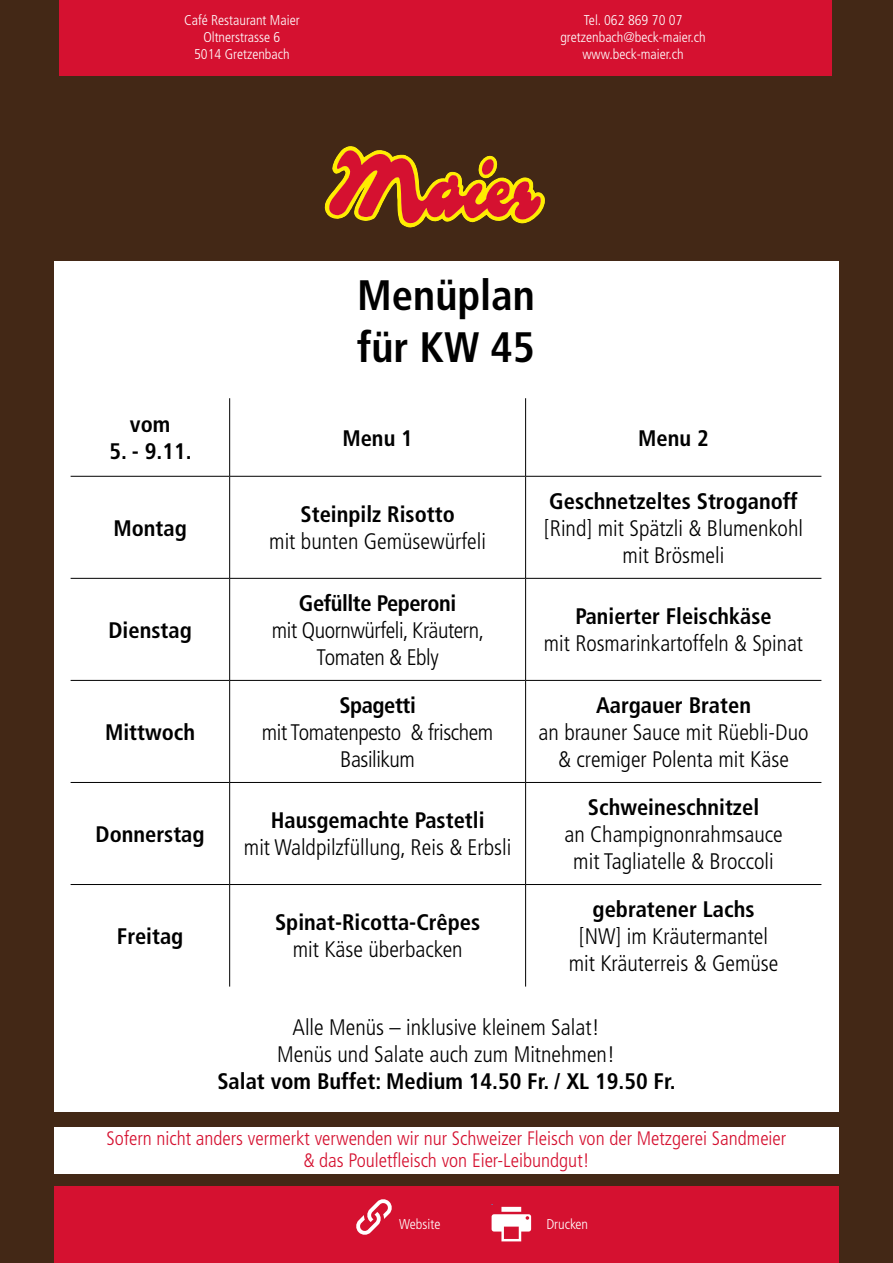
<style>
.page{position:relative;width:893px;height:1263px;background:#432816}
.page>*{position:absolute;margin:0;border:0;box-sizing:border-box;transform-origin:0 0}
.t1{font:700 condensed 42.6px/51.2px "Frutiger LT Std";color:#000}
.t2{font:300 condensed 22.5px/27px "Frutiger LT Std";color:#000;text-align:center}
.t3{font:700 condensed 22.5px "Frutiger LT Std";color:#000}
.t4{font:300 condensed 22.5px/27px "Frutiger LT Std";letter-spacing:-.02em;color:#000;text-align:center}
.t5{font:700 condensed 22.5px "Frutiger LT Std";letter-spacing:-.02em;color:#000}
.t6{font:300 condensed 19.5px/21.8px "Frutiger LT Std";color:#d51130;text-align:center}
.t7{font:300 condensed 14.25px/17.1px "Frutiger LT Std";color:#fff;text-align:center}
</style>
<div class="page">
<div style="left:59px;top:0;width:773px;height:89px;background:#d51130"></div>
<div style="left:54px;top:261px;width:785px;height:851px;background:#fff"></div>
<div style="left:47px;top:76px;width:822px;height:151px;background:#432816"></div>
<div style="left:54px;top:1186px;width:785px;height:77px;background:#d51130"></div>
<div style="left:54px;top:1127px;width:785px;height:47px;background:#fff"></div>
<svg style="left:356px;top:1199px;width:36px;height:36px"></svg>
<svg style="left:492px;top:1204px;width:39px;height:37px"></svg>
<svg style="left:324px;top:146px;width:221px;height:82px"></svg>
<hr style="left:229px;top:398px;width:1px;height:78px;background:#000">
<hr style="left:525px;top:398px;width:1px;height:78px;background:#000">
<hr style="left:71px;top:476px;width:159px;height:1px;background:#000">
<hr style="left:230px;top:476px;width:296px;height:1px;background:#000">
<hr style="left:229px;top:477px;width:1px;height:101px;background:#000">
<hr style="left:526px;top:476px;width:295px;height:1px;background:#000">
<hr style="left:525px;top:477px;width:1px;height:101px;background:#000">
<hr style="left:71px;top:578px;width:159px;height:1px;background:#000">
<hr style="left:230px;top:578px;width:296px;height:1px;background:#000">
<hr style="left:229px;top:579px;width:1px;height:101px;background:#000">
<hr style="left:526px;top:578px;width:295px;height:1px;background:#000">
<hr style="left:525px;top:579px;width:1px;height:101px;background:#000">
<hr style="left:71px;top:680px;width:159px;height:1px;background:#000">
<hr style="left:230px;top:680px;width:296px;height:1px;background:#000">
<hr style="left:229px;top:681px;width:1px;height:101px;background:#000">
<hr style="left:526px;top:680px;width:295px;height:1px;background:#000">
<hr style="left:525px;top:681px;width:1px;height:101px;background:#000">
<hr style="left:71px;top:782px;width:159px;height:1px;background:#000">
<hr style="left:230px;top:782px;width:296px;height:1px;background:#000">
<hr style="left:229px;top:783px;width:1px;height:101px;background:#000">
<hr style="left:526px;top:782px;width:295px;height:1px;background:#000">
<hr style="left:525px;top:783px;width:1px;height:101px;background:#000">
<hr style="left:71px;top:884px;width:159px;height:1px;background:#000">
<hr style="left:230px;top:884px;width:296px;height:1px;background:#000">
<hr style="left:229px;top:885px;width:1px;height:101px;background:#000">
<hr style="left:526px;top:884px;width:295px;height:1px;background:#000">
<hr style="left:525px;top:885px;width:1px;height:101px;background:#000">
<p class="t7" style="left:184px;top:12px;width:117px">Café Restaurant Maier<br>Oltnerstrasse 6<br>5014 Gretzenbach</p>
<p class="t7" style="left:560px;top:12px;width:147px">Tel. 062 869 70 07 gretzenbach@beck-maier.ch www.beck-maier.ch</p>
<h1 class="t1" style="left:357px;top:270px;width:179px">Menüplan für KW 45</h1>
<p class="t3" style="left:130px;top:411px;width:42px">vom</p>
<p class="t3" style="left:109px;top:438px;width:84px">5. - 9.11.</p>
<p class="t3" style="left:113px;top:515px;width:75px">Montag</p>
<p class="t3" style="left:108px;top:617px;width:85px">Dienstag</p>
<p class="t3" style="left:105px;top:719px;width:92px">Mittwoch</p>
<p class="t3" style="left:96px;top:821px;width:110px">Donnerstag</p>
<p class="t3" style="left:117px;top:923px;width:68px">Freitag</p>
<p class="t3" style="left:342px;top:424px;width:72px">Menu 1</p>
<p class="t3" style="left:638px;top:424px;width:72px">Menu 2</p>
<p class="t3" style="left:300px;top:501px;width:156px">Steinpilz Risotto</p>
<p class="t2" style="left:269px;top:528px;width:218px">mit bunten Gemüsewürfeli</p>
<p class="t5" style="left:299px;top:590px;width:159px">Gefüllte Peperoni</p>
<p class="t4" style="left:272px;top:617px;width:214px">mit Quornwürfeli, Kräutern,<br>Tomaten &amp; Ebly</p>
<p class="t5" style="left:339px;top:692px;width:78px">Spagetti</p>
<p class="t4" style="left:262px;top:719px;width:233px">mit Tomatenpesto &amp; frischem<br>Basilikum</p>
<p class="t3" style="left:271px;top:807px;width:215px">Hausgemachte Pastetli</p>
<p class="t2" style="left:244px;top:834px;width:269px">mit Waldpilzfüllung, Reis &amp; Erbsli</p>
<p class="t3" style="left:275px;top:909px;width:207px">Spinat-Ricotta-Crêpes</p>
<p class="t2" style="left:293px;top:936px;width:171px">mit Käse überbacken</p>
<p class="t3" style="left:549px;top:488px;width:250px">Geschnetzeltes Stroganoff</p>
<p class="t2" style="left:544px;top:515px;width:261px">[Rind] mit Spätzli &amp; Blumenkohl mit Brösmeli</p>
<p class="t3" style="left:575px;top:603px;width:198px">Panierter Fleischkäse</p>
<p class="t2" style="left:544px;top:630px;width:261px">mit Rosmarinkartoffeln &amp; Spinat</p>
<p class="t3" style="left:596px;top:692px;width:157px">Aargauer Braten</p>
<p class="t2" style="left:538px;top:719px;width:271px">an brauner Sauce mit Rüebli-Duo &amp; cremiger Polenta mit Käse</p>
<p class="t3" style="left:588px;top:794px;width:173px">Schweineschnitzel</p>
<p class="t2" style="left:564px;top:821px;width:220px">an Champignonrahmsauce mit Tagliatelle &amp; Broccoli</p>
<p class="t3" style="left:593px;top:896px;width:163px">gebratener Lachs</p>
<p class="t2" style="left:569px;top:923px;width:211px">[NW] im Kräutermantel mit Kräuterreis &amp; Gemüse</p>
<p class="t2" style="left:277px;top:1014px;width:339px">Alle Menüs – inklusive kleinem Salat!<br>Menüs und Salate auch zum Mitnehmen!</p>
<p class="t3" style="left:217px;top:1068px;width:460px">Salat vom Buffet: Medium 14.50 Fr. / XL 19.50 Fr.</p>
<p class="t6" style="left:107px;top:1127px;width:681px">Sofern nicht anders vermerkt verwenden wir nur Schweizer Fleisch von der Metzgerei Sandmeier &amp; das Pouletfleisch von Eier-Leibundgut!</p>
<p class="t7" style="left:399px;top:1216px;width:43px">Website</p>
<p class="t7" style="left:546px;top:1216px;width:43px">Drucken</p>
</div>
